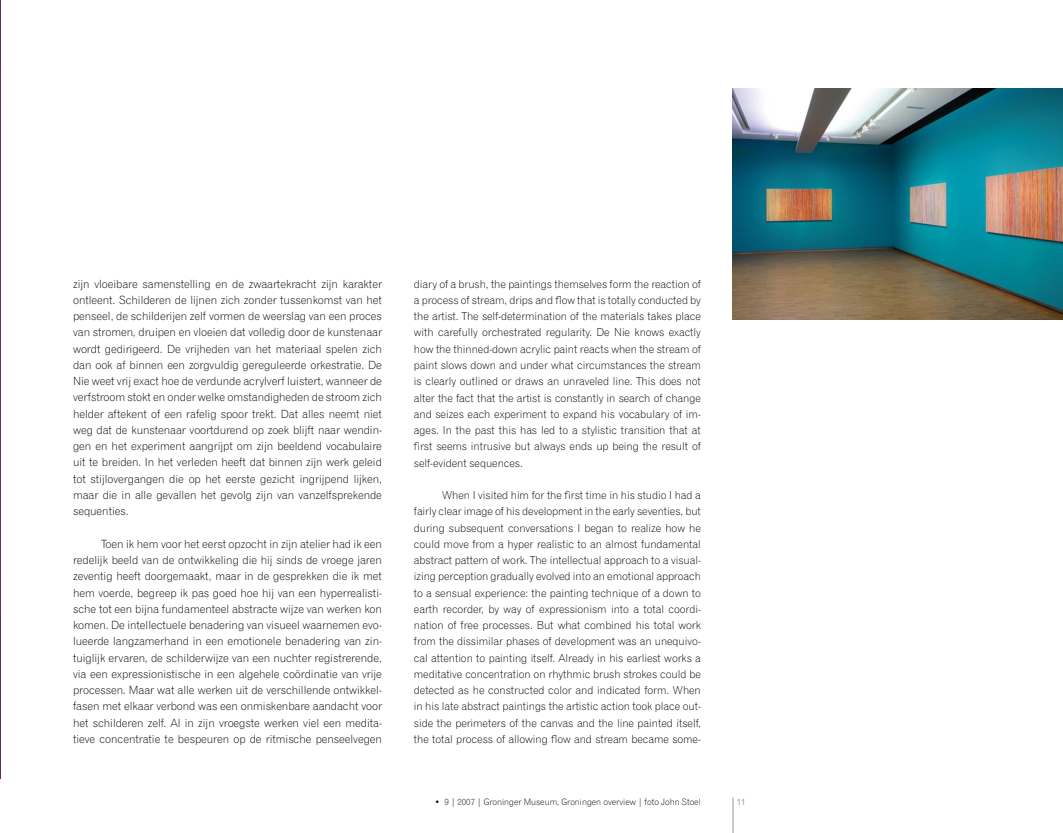
<style>
.page{position:relative;width:1063px;height:833px;background:#fff}
.page>*{position:absolute;margin:0;border:0;box-sizing:border-box;transform-origin:0 0}
.t1{font:11.25px/16.2px "Gothic 720 BT Light B";letter-spacing:-.005em;color:#000;text-align:justify}
.t2{font:10.88px/16.2px "Gothic 720 BT Light B";letter-spacing:-.005em;color:#000;text-align:justify}
.t3{font:8.75px "Gothic 720 BT Light B";letter-spacing:-.005em;color:#000}
.t4{font:8.75px "Gothic 720 BT Roman B";color:#97979b}
</style>
<div class="page">
<hr style="left:733px;top:797px;width:1px;height:36px;background:#97979b">
<img style="left:733px;top:89px;width:330px;height:231px">
<img style="left:0;top:0;width:1px;height:779px">
<p class="t1" style="left:73px;top:275px;width:310px">zijn vloeibare samenstelling en de zwaartekracht zijn karakter ontleent. Schilderen de lijnen zich zonder tussenkomst van het penseel, de schilderijen zelf vormen de weerslag van een proces van stromen, druipen en vloeien dat volledig door de kunstenaar wordt gedirigeerd. De vrijheden van het materiaal spelen zich dan ook af binnen een zorgvuldig gereguleerde orkestratie. De Nie weet vrij exact hoe de verdunde acrylverf luistert, wanneer de verfstroom stokt en onder welke omstandigheden de stroom zich helder aftekent of een rafelig spoor trekt. Dat alles neemt niet weg dat de kunstenaar voortdurend op zoek blijft naar wendin&shy;gen en het experiment aangrijpt om zijn beeldend vocabulaire uit te breiden. In het verleden heeft dat binnen zijn werk geleid tot stijlovergangen die op het eerste gezicht ingrijpend lijken, maar die in alle gevallen het gevolg zijn van vanzelfsprekende sequenties.</p>
<p class="t1" style="left:73px;top:535px;width:310px;text-indent:28px">Toen ik hem voor het eerst opzocht in zijn atelier had ik een redelijk beeld van de ontwikkeling die hij sinds de vroege jaren zeventig heeft doorgemaakt, maar in de gesprekken die ik met hem voerde, begreep ik pas goed hoe hij van een hyperrealisti&shy;sche tot een bijna fundamenteel abstracte wijze van werken kon komen. De intellectuele benadering van visueel waarnemen evo&shy;lueerde langzamerhand in een emotionele benadering van zin&shy;tuiglijk ervaren, de schilderwijze van een nuchter registrerende, via een expressionistische in een algehele coördinatie van vrije processen. Maar wat alle werken uit de verschillende ontwikkel&shy;fasen met elkaar verbond was een onmiskenbare aandacht voor het schilderen zelf. Al in zijn vroegste werken viel een medita&shy;tieve concentratie te bespeuren op de ritmische penseelvegen</p>
<p class="t2" style="left:414px;top:276px;width:289px">diary of a brush, the paintings themselves form the reaction of a process of stream, drips and flow that is totally conducted by the artist. The self-determination of the materials takes place with carefully orchestrated regularity. De Nie knows exactly how the thinned-down acrylic paint reacts when the stream of paint slows down and under what circumstances the stream is clearly outlined or draws an unraveled line. This does not alter the fact that the artist is constantly in search of change and seizes each experiment to expand his vocabulary of im&shy;ages. In the past this has led to a stylistic transition that at first seems intrusive but always ends up being the result of self-evident sequences.</p>
<p class="t2" style="left:414px;top:487px;width:289px;text-indent:28px">When I visited him for the first time in his studio I had a fairly clear image of his development in the early seventies, but during subsequent conversations I began to realize how he could move from a hyper realistic to an almost fundamental abstract pattern of work. The intellectual approach to a visual&shy;izing perception gradually evolved into an emotional approach to a sensual experience: the painting technique of a down to earth recorder, by way of expressionism into a total coordi&shy;nation of free processes. But what combined his total work from the dissimilar phases of development was an unequivo&shy;cal attention to painting itself. Already in his earliest works a meditative concentration on rhythmic brush strokes could be detected as he constructed color and indicated form. When in his late abstract paintings the artistic action took place out&shy;side the perimeters of the canvas and the line painted itself, the total process of allowing flow and stream became some-</p>
<p class="t3" style="left:435px;top:796px;width:267px">• 9 | 2007 | Groninger Museum, Groningen overview | foto John Stoel</p>
<p class="t4" style="left:737px;top:796px;width:10px">11</p>
</div>
